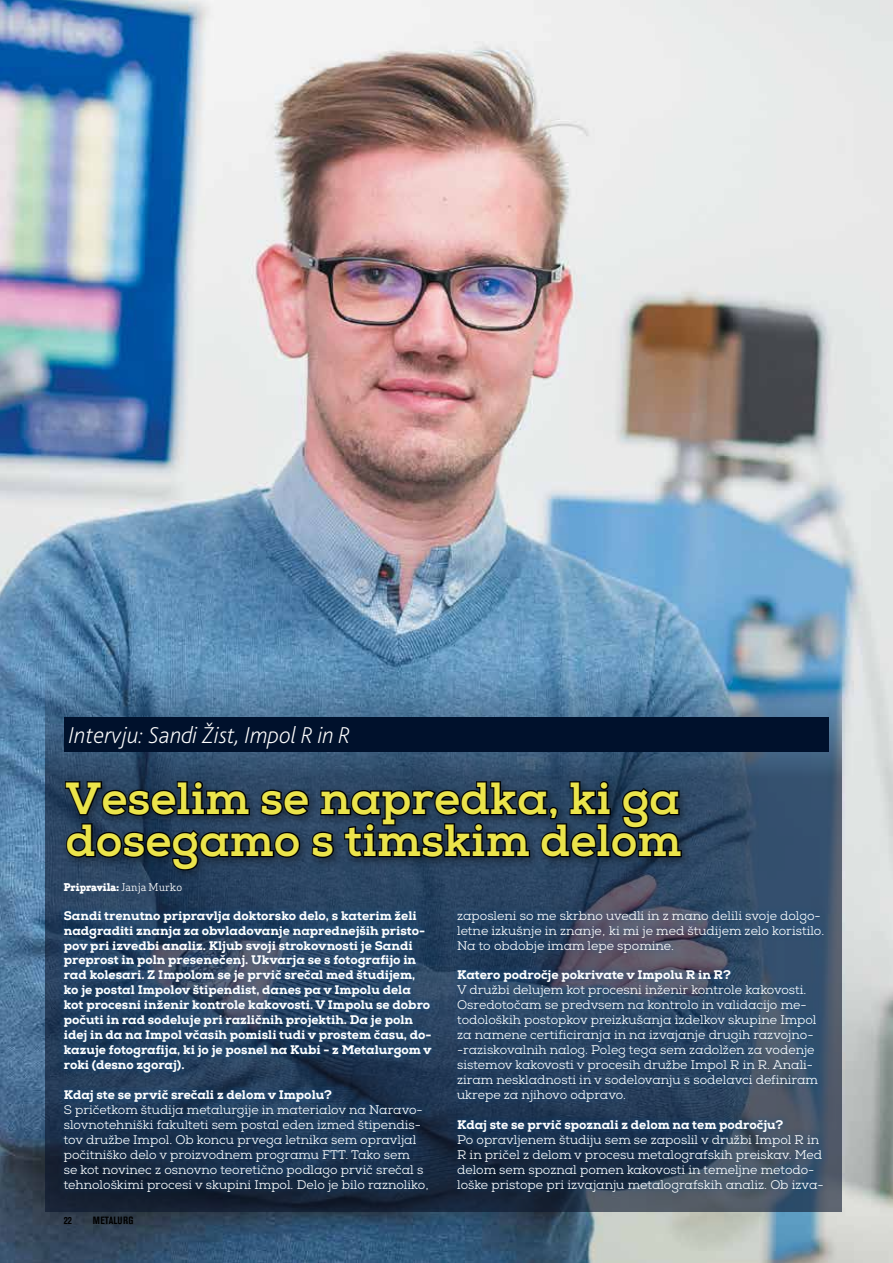
<style>
.page{position:relative;width:893px;height:1263px;background:#fff}
.page>*{position:absolute;margin:0;border:0;box-sizing:border-box;transform-origin:0 0}
.t1{font:800 45px/42px "Nexa Slab";color:#ebe44b}
.t2{font:italic 200 24px "Bliss 2";color:#fff}
.t3{font:12.45px/15px "Nexa Slab";color:#fff}
.t4{font:800 12.45px/15px "Nexa Slab";color:#fff}
.t5{font:800 10.5px "Apex Serif";color:#fff}
.t6{font:700 condensed 10.5px "Akzidenz Grotesk BQ";letter-spacing:.02em;color:#000}
.s1{font-weight:400}
</style>
<div class="page">
<img style="left:0;top:0;width:893px;height:1263px">
<svg style="left:45px;top:541px;width:797px;height:671px;background:#577e9f"></svg>
<div style="left:65px;top:717px;width:764px;height:35px;background:#00112c"></div>
<div style="left:57px;top:904px;width:773px;height:295px;background:#004f90;opacity:.75"></div>
<div style="left:60px;top:776px;width:633px;height:105px;background:#000;opacity:.4"></div>
<svg style="left:64px;top:780px;width:619px;height:268px;background:#253c57"></svg>
<h2 class="t2" style="left:69px;top:720px;width:283px">Intervju: Sandi Žist, Impol R in R</h2>
<h1 class="t1" style="left:66px;top:778px;width:617px">Veselim se napredka, ki ga dosegamo s timskim delom</h1>
<p class="t5" style="left:64px;top:880px;width:120px">Pripravila: <span class="s1">Janja Murko</span></p>
<p class="t4" style="left:64px;top:908px;width:369px">Sandi trenutno pripravlja doktorsko delo, s katerim želi nadgraditi znanja za obvladovanje naprednejših pristo&shy;pov pri izvedbi analiz. Kljub svoji strokovnosti je Sandi preprost in poln presenečenj. Ukvarja se s fotografijo in rad kolesari. Z Impolom se je prvič srečal med študijem, ko je postal Impolov štipendist, danes pa v Impolu dela kot procesni inženir kontrole kakovosti. V Impolu se dobro počuti in rad sodeluje pri različnih projektih. Da je poln idej in da na Impol včasih pomisli tudi v prostem času, do&shy;kazuje fotografija, ki jo je posnel na Kubi - z Metalurgom v roki (desno zgoraj).</p>
<p class="t4" style="left:64px;top:1087px;width:270px">Kdaj ste se prvič srečali z delom v Impolu?</p>
<p class="t3" style="left:64px;top:1102px;width:367px">S pričetkom študija metalurgije in materialov na Naravo&shy;slovnotehniški fakulteti sem postal eden izmed štipendis&shy;tov družbe Impol. Ob koncu prvega letnika sem opravljal počitniško delo v proizvodnem programu FTT. Tako sem<br>se kot novinec z osnovno teoretično podlago prvič srečal s tehnološkimi procesi v skupini Impol. Delo je bilo raznoliko,</p>
<p class="t6" style="left:64px;top:1214px;width:10px">22</p>
<p class="t6" style="left:93px;top:1214px;width:42px">METALURG</p>
<p class="t3" style="left:457px;top:908px;width:369px">zaposleni so me skrbno uvedli in z mano delili svoje dolgo&shy;letne izkušnje in znanje, ki mi je med študijem zelo koristilo.<br>Na to obdobje imam lepe spomine.</p>
<p class="t4" style="left:457px;top:968px;width:275px">Katero področje pokrivate v Impolu R in R?</p>
<p class="t3" style="left:457px;top:983px;width:362px">V družbi delujem kot procesni inženir kontrole kakovosti.<br>Osredotočam se predvsem na kontrolo in validacijo me&shy;todoloških postopkov preizkušanja izdelkov skupine Impol za namene certificiranja in na izvajanje drugih razvojno--raziskovalnih nalog. Poleg tega sem zadolžen za vodenje sistemov kakovosti v procesih družbe Impol R in R. Anali&shy;ziram neskladnosti in v sodelovanju s sodelavci definiram ukrepe za njihovo odpravo.</p>
<p class="t4" style="left:457px;top:1117px;width:328px">Kdaj ste se prvič spoznali z delom na tem področju?</p>
<p class="t3" style="left:457px;top:1132px;width:368px">Po opravljenem študiju sem se zaposlil v družbi Impol R in R in pričel z delom v procesu metalografskih preiskav. Med delom sem spoznal pomen kakovosti in temeljne metodo&shy;loške pristope pri izvajanju metalografskih analiz. Ob izva-</p>
</div>
